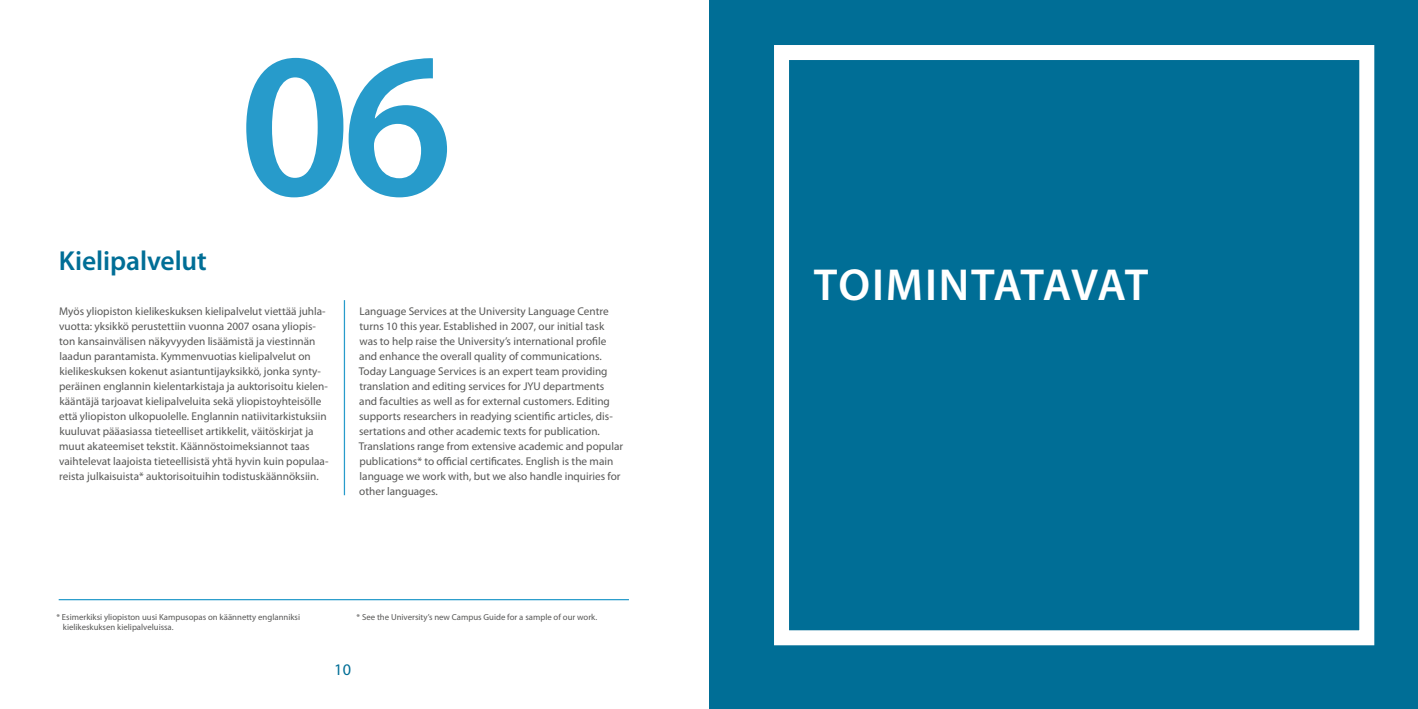
<style>
.page{position:relative;width:1418px;height:709px;background:#fff}
.page>*{position:absolute;margin:0;border:0;box-sizing:border-box;transform-origin:0 0}
.t1{font:600 207.5px "Myriad Pro";color:#279bcb}
.t2{font:600 45px "Myriad Pro";letter-spacing:.04em;color:#fff}
.t3{font:600 27.5px "Myriad Pro";letter-spacing:-.005em;color:#006e96}
.t4{font:16.25px "Myriad Pro";color:#006e96}
.t5{font:11.25px/15px "Myriad Pro";color:#575756}
.t6{font:8.75px/10px "Myriad Pro";color:#575756}
</style>
<div class="page">
<div style="left:709px;top:0;width:708px;height:709px;background:#006e96"></div>
<svg style="left:774px;top:45px;width:601px;height:601px"></svg>
<hr style="left:59px;top:599px;width:570px;height:1px;background:#279bcb">
<hr style="left:344px;top:300px;width:1px;height:195px;background:#279bcb">
<h3 class="t3" style="left:59px;top:243px;width:149px">KIELIPALVELUT</h3>
<h1 class="t1" style="left:239px;top:-7px;width:215px">06</h1>
<p class="t5" style="left:59px;top:304px;width:271px">Myös yliopiston kielikeskuksen kielipalvelut viettää juhla&shy;vuotta: yksikkö perustettiin vuonna 2007 osana yliopis&shy;ton kansainvälisen näkyvyyden lisäämistä ja viestinnän laadun parantamista. Kymmenvuotias kielipalvelut on kielikeskuksen kokenut asiantuntijayksikkö, jonka synty&shy;peräinen englannin kielentarkistaja ja auktorisoitu kielen&shy;kääntäjä tarjoavat kielipalveluita sekä yliopistoyhteisölle että yliopiston ulkopuolelle. Englannin natiivitarkistuksiin kuuluvat pääasiassa tieteelliset artikkelit, väitöskirjat ja muut akateemiset tekstit. Käännöstoimeksiannot taas vaihtelevat laajoista tieteellisistä yhtä hyvin kuin populaa&shy;reista julkaisuista* auktorisoituihin todistuskäännöksiin.</p>
<p class="t5" style="left:359px;top:304px;width:266px">Language Services at the University Language Centre turns 10 this year. Established in 2007, our initial task was to help raise the University’s international profile and enhance the overall quality of communications.<br>Today Language Services is an expert team providing translation and editing services for JYU departments and faculties as well as for external customers. Editing supports researchers in readying scientific articles, dis&shy;sertations and other academic texts for publication.<br>Translations range from extensive academic and popular publications* to official certificates. English is the main language we work with, but we also handle inquiries for other languages.</p>
<p class="t6" style="left:63px;top:612px;width:239px;text-indent:-6px">* Esimerkiksi yliopiston uusi Kampusopas on käännetty englanniksi kielikeskuksen kielipalveluissa.</p>
<p class="t6" style="left:356px;top:612px;width:242px">* See the University’s new Campus Guide for a sample of our work.</p>
<h3 class="t4" style="left:334px;top:660px;width:19px">10</h3>
<h2 class="t2" style="left:813px;top:256px;width:183px">TOIMINTATA</h2>
<h2 class="t2" style="left:1071px;top:256px;width:53px">VAT</h2>
</div>
